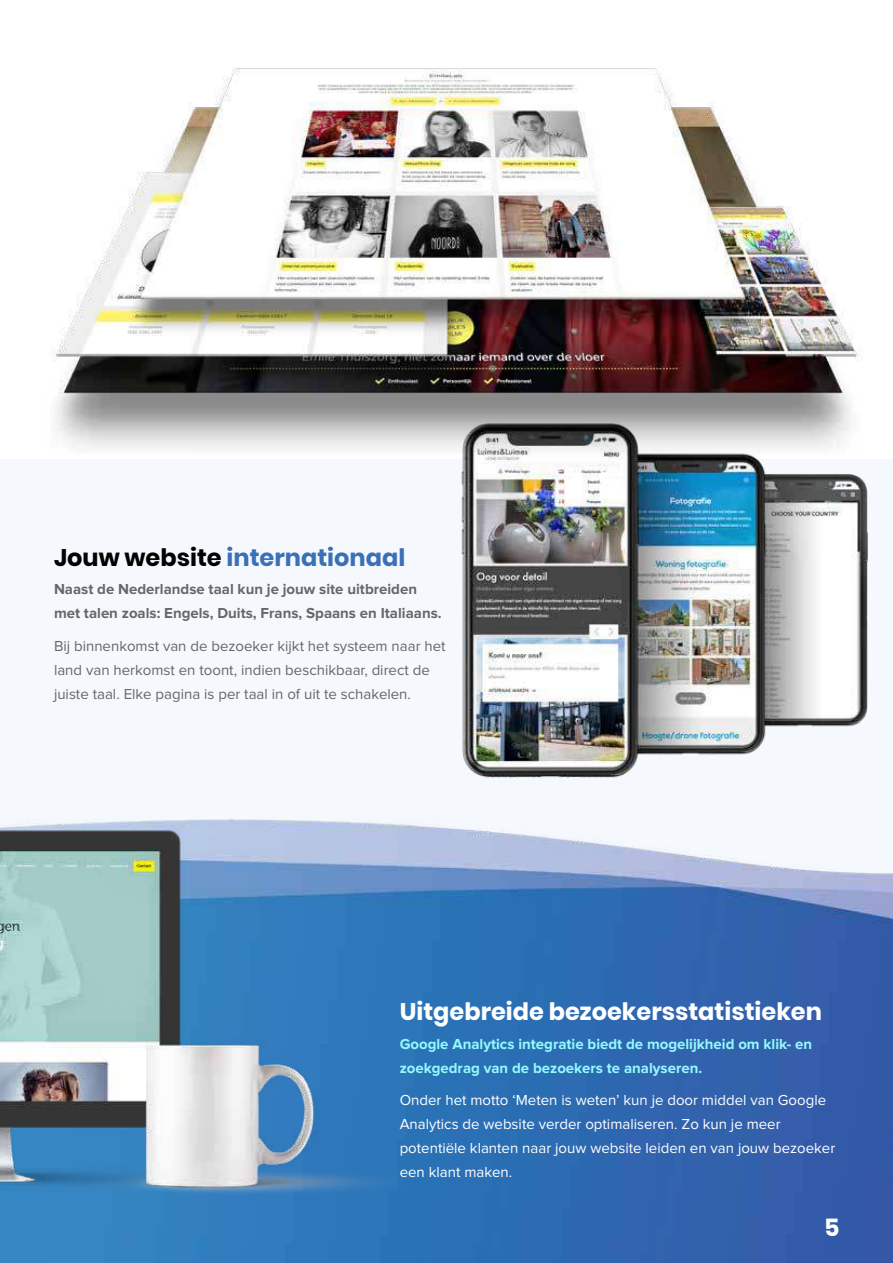
<style>
.page{position:relative;width:893px;height:1263px;background:#fff}
.page>*{position:absolute;margin:0;border:0;box-sizing:border-box;transform-origin:0 0}
.t1{font:700 24px "Poppins";color:#fff}
.t2{font:700 24px "Poppins";color:#3b70b7}
.t3{font:15px/24px "Proxima Nova";color:#fff}
.t4{font:15px/24px "Proxima Nova";color:#666766}
.t5{font:700 15px/24px "Proxima Nova";color:#666766}
.t6{font:700 15px/24px "Proxima Nova";color:#95fbff}
.s1{color:#020203}
</style>
<div class="page">
<div style="left:0;top:460px;width:893px;height:520px;background:#f5f9fe"></div>
<img style="left:461px;top:455px;width:407px;height:323px">
<img style="left:24px;top:820px;width:869px;height:443px">
<img style="left:50px;top:68px;width:810px;height:387px">
<img style="left:0;top:826px;width:422px;height:437px">
<h1 class="t2" style="left:54px;top:544px;width:353px"><span class="s1">Jouw website</span> internationaal</h1>
<p class="t5" style="left:54px;top:578px;width:389px">Naast de Nederlandse taal kun je jouw site uitbreiden met talen zoals: Engels, Duits, Frans, Spaans en Italiaans.</p>
<p class="t4" style="left:54px;top:635px;width:393px">Bij binnenkomst van de bezoeker kijkt het systeem naar het land van herkomst en toont, indien beschikbaar, direct de juiste taal. Elke pagina is per taal in of uit te schakelen.</p>
<h1 class="t1" style="left:400px;top:998px;width:424px">Uitgebreide bezoekersstatistieken</h1>
<p class="t6" style="left:400px;top:1032px;width:414px">Google Analytics integratie biedt de mogelijkheid om klik- en zoekgedrag van de bezoekers te analyseren.</p>
<p class="t3" style="left:400px;top:1089px;width:437px">Onder het motto ‘Meten is weten’ kun je door middel van Google Analytics de website verder optimaliseren. Zo kun je meer potentiële klanten naar jouw website leiden en van jouw bezoeker een klant maken.</p>
<h1 class="t1" style="left:824px;top:1213px;width:17px">5</h1>
</div>
